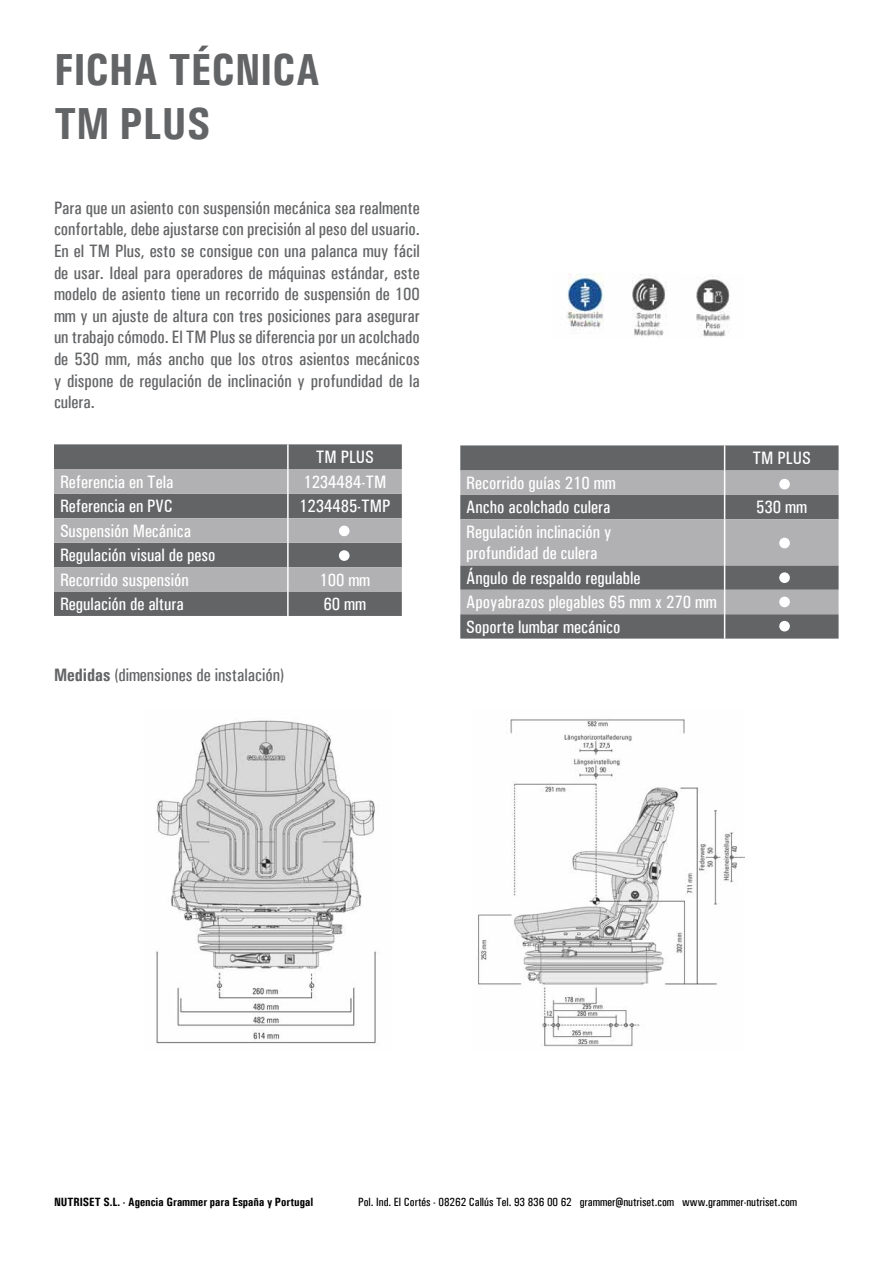
<style>
.page{position:relative;width:893px;height:1263px;background:#fff}
.page>*{position:absolute;margin:0;border:0;box-sizing:border-box;transform-origin:0 0}
.t1{font:700 45px/54px "Univers Condensed";color:#636466}
.t2{font:500 18px/21.6px "Univers Condensed";color:#636466;text-align:justify}
.t3{font:500 18px/24.5px "Univers Condensed";color:#fff}
.t4{font:500 12px "Univers Condensed";color:#000}
.t5{font:700 12px "Univers Condensed";color:#000}
.s1{font-weight:700}
</style>
<div class="page">
<div style="left:54px;top:444px;width:348px;height:172px;background:#636466"></div>
<svg style="left:54px;top:469px;width:348px;height:122px;background:#929395"></svg>
<hr style="left:287px;top:444px;width:2px;height:25px;background:#fff">
<hr style="left:287px;top:469px;width:2px;height:25px;background:#fff">
<hr style="left:287px;top:494px;width:2px;height:24px;background:#fff">
<hr style="left:287px;top:518px;width:2px;height:25px;background:#fff">
<hr style="left:287px;top:543px;width:2px;height:24px;background:#fff">
<hr style="left:287px;top:567px;width:2px;height:24px;background:#fff">
<hr style="left:287px;top:591px;width:2px;height:25px;background:#fff">
<svg style="left:460px;top:445px;width:379px;height:194px;background:#666769"></svg>
<svg style="left:460px;top:470px;width:379px;height:144px;background:#979799"></svg>
<svg style="left:724px;top:445px;width:1px;height:74px"></svg>
<hr style="left:724px;top:519px;width:1px;height:46px;background:#fff">
<svg style="left:724px;top:565px;width:1px;height:74px"></svg>
<div style="left:339px;top:526px;width:11px;height:10px;background:#fff;border-radius:50%"></div>
<div style="left:339px;top:550px;width:11px;height:11px;background:#fff;border-radius:50%"></div>
<div style="left:779px;top:479px;width:11px;height:10px;background:#fff;border-radius:50%"></div>
<div style="left:779px;top:572px;width:11px;height:11px;background:#fff;border-radius:50%"></div>
<div style="left:779px;top:597px;width:11px;height:10px;background:#fff;border-radius:50%"></div>
<div style="left:779px;top:621px;width:11px;height:10px;background:#fff;border-radius:50%"></div>
<img style="left:566px;top:274px;width:165px;height:63px">
<div style="left:779px;top:538px;width:11px;height:10px;background:#fff;border-radius:50%"></div>
<img style="left:477px;top:718px;width:267px;height:329px">
<img style="left:156px;top:720px;width:220px;height:324px">
<h1 class="t1" style="left:54px;top:42px;width:268px">FICHA TÉCNICA<br>TM PLUS</h1>
<p class="t2" style="left:54px;top:197px;width:367px">Para que un asiento con suspensión mecánica sea realmente confortable, debe ajustarse con precisión al peso del usuario.<br>En el TM Plus, esto se consigue con una palanca muy fácil de usar. Ideal para operadores de máquinas estándar, este modelo de asiento tiene un recorrido de suspensión de 100 mm y un ajuste de altura con tres posiciones para asegurar un trabajo cómodo. El TM Plus se diferencia por un acolchado de 530 mm, más ancho que los otros asientos mecánicos y dispone de regulación de inclinación y profundidad de la culera.</p>
<p class="t3" style="left:316px;top:444px;width:60px">TM PLUS</p>
<p class="t3" style="left:60px;top:470px;width:115px">Referencia en Tela</p>
<p class="t3" style="left:303px;top:470px;width:84px">1234484-TM</p>
<p class="t3" style="left:60px;top:494px;width:114px">Referencia en PVC</p>
<p class="t3" style="left:299px;top:494px;width:93px">1234485-TMP</p>
<p class="t3" style="left:60px;top:518px;width:157px">Suspensión Mecánica<br>Regulación visual de peso<br>Recorrido suspensión</p>
<p class="t3" style="left:319px;top:567px;width:52px">100 mm</p>
<p class="t3" style="left:60px;top:592px;width:125px">Regulación de altura</p>
<p class="t3" style="left:324px;top:592px;width:44px">60 mm</p>
<p class="t2" style="left:54px;top:664px;width:232px"><span class="s1">Medidas</span> (dimensiones de instalación)</p>
<p class="t3" style="left:466px;top:471px;width:151px">Recorrido guías 210 mm<br>Ancho acolchado culera</p>
<p class="t3" style="left:466px;top:521px;width:147px;line-height:21.6px">Regulación inclinación y profundidad de culera</p>
<p class="t3" style="left:466px;top:565px;width:252px">Ángulo de respaldo regulable<br>Apoyabrazos plegables 65 mm x 270 mm<br>Soporte lumbar mecánico</p>
<p class="t3" style="left:753px;top:445px;width:60px">TM PLUS</p>
<p class="t3" style="left:756px;top:495px;width:52px">530 mm</p>
<p class="t5" style="left:54px;top:1194px;width:261px">NUTRISET S.L. - Agencia Grammer para España y Portugal</p>
<p class="t4" style="left:358px;top:1195px;width:440px">Pol. Ind. El Cortés - 08262 Callús Tel. 93 836 00 62 grammer@nutriset.com www.grammer-nutriset.com</p>
</div>
